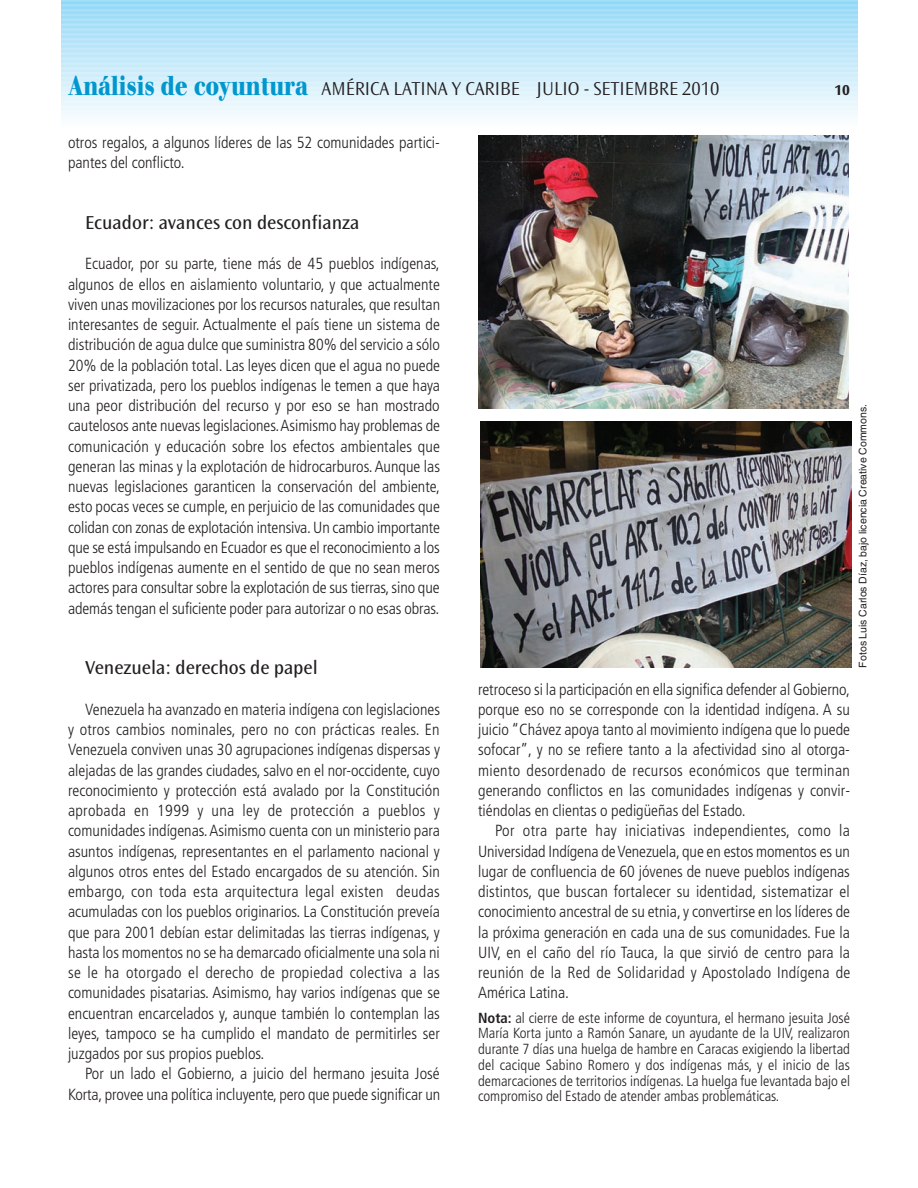
<style>
.page{position:relative;width:918px;height:1188px;background:#fff}
.page>*{position:absolute;margin:0;border:0;box-sizing:border-box;transform-origin:0 0}
.t1{font:300 19.5px "Ocean Sans Std";color:#231f20}
.t2{font:19.5px "Ocean Sans Std";color:#231f20}
.t3{font:300 condensed 16.2px/20.2px "Frutiger";color:#231f20;text-align:justify}
.t4{font:700 15px "Ocean Sans Std";color:#231f20}
.t5{font:300 condensed 14.7px/15.8px "Frutiger";color:#231f20;text-align:justify}
.t6{font:10.5px "Helvetica";color:#231f20}
.s1{font-family:"Walbaum";font-weight:700;font-size:27px;color:#0097cf}
.s2{font-weight:700}
</style>
<div class="page">
<hr style="left:61px;top:1px;width:796px;height:3px;background:#8fd8f7">
<hr style="left:61px;top:4px;width:796px;height:4px;background:#a3def8">
<hr style="left:61px;top:6px;width:796px;height:3px;background:#95daf8">
<hr style="left:61px;top:8px;width:796px;height:4px;background:#9edcf8">
<hr style="left:61px;top:10px;width:796px;height:3px;background:#98dbf8">
<hr style="left:61px;top:13px;width:796px;height:4px;background:#a4def8">
<hr style="left:61px;top:15px;width:796px;height:3px;background:#9cdcf8">
<hr style="left:61px;top:18px;width:796px;height:4px;background:#aae0f8">
<hr style="left:61px;top:20px;width:796px;height:3px;background:#a1ddf8">
<hr style="left:61px;top:23px;width:796px;height:4px;background:#afe2f8">
<hr style="left:61px;top:25px;width:796px;height:3px;background:#a5dff8">
<hr style="left:61px;top:28px;width:796px;height:4px;background:#b5e3f9">
<hr style="left:61px;top:30px;width:796px;height:3px;background:#aae0f9">
<hr style="left:61px;top:33px;width:796px;height:4px;background:#b9e5f9">
<hr style="left:61px;top:35px;width:796px;height:3px;background:#aee1f9">
<hr style="left:61px;top:38px;width:796px;height:4px;background:#bde6f9">
<hr style="left:61px;top:40px;width:796px;height:3px;background:#b3e3f9">
<hr style="left:61px;top:42px;width:796px;height:4px;background:#bde5f9">
<hr style="left:61px;top:46px;width:796px;height:3px;background:#b9e5fa">
<hr style="left:61px;top:47px;width:796px;height:4px;background:#c1e7fa">
<hr style="left:61px;top:49px;width:796px;height:3px;background:#bbe5fa">
<hr style="left:61px;top:52px;width:796px;height:4px;background:#c5e9fa">
<hr style="left:61px;top:54px;width:796px;height:3px;background:#bfe7fa">
<hr style="left:61px;top:57px;width:796px;height:4px;background:#caebfa">
<hr style="left:61px;top:59px;width:796px;height:3px;background:#c3e9fa">
<hr style="left:61px;top:62px;width:796px;height:4px;background:#ceecfa">
<hr style="left:61px;top:64px;width:796px;height:3px;background:#c7eafa">
<hr style="left:61px;top:67px;width:796px;height:4px;background:#d2edfb">
<hr style="left:61px;top:69px;width:796px;height:3px;background:#ccecfb">
<hr style="left:61px;top:71px;width:796px;height:4px;background:#ceedfb">
<hr style="left:61px;top:75px;width:796px;height:3px;background:#d1eefb">
<hr style="left:61px;top:78px;width:796px;height:3px;background:#d3effb">
<hr style="left:61px;top:81px;width:796px;height:4px;background:#d6f0fb">
<hr style="left:61px;top:85px;width:796px;height:4px;background:#d9f1fb">
<hr style="left:61px;top:89px;width:796px;height:3px;background:#ddf2fc">
<hr style="left:61px;top:91px;width:796px;height:4px;background:#dff3fc">
<hr style="left:61px;top:95px;width:796px;height:4px;background:#e2f4fc">
<hr style="left:61px;top:99px;width:796px;height:3px;background:#e6f6fc">
<hr style="left:61px;top:101px;width:796px;height:4px;background:#e8f6fd">
<hr style="left:61px;top:105px;width:796px;height:4px;background:#ebf8fd">
<hr style="left:61px;top:109px;width:796px;height:3px;background:#eff9fd">
<hr style="left:61px;top:112px;width:796px;height:3px;background:#f1fafd">
<hr style="left:61px;top:115px;width:796px;height:4px;background:#f4fbfe">
<hr style="left:61px;top:119px;width:796px;height:4px;background:#f8fcfe">
<hr style="left:61px;top:123px;width:796px;height:3px;background:#fbfdfe">
<img style="left:478px;top:135px;width:371px;height:273px">
<img style="left:481px;top:421px;width:370px;height:247px">
<p class="t1" style="left:68px;top:81px;width:653px"><span class="s1">Análisis de coyuntura</span> AMÉRICA LATINA Y CARIBE JULIO - SETIEMBRE 2010</p>
<p class="t4" style="left:834px;top:84px;width:17px">10</p>
<p class="t3" style="left:68px;top:133px;width:373px">otros regalos, a algunos líderes de las 52 comunidades partici&shy;pantes del conflicto.</p>
<p class="t2" style="left:85px;top:215px;width:276px">Ecuador: avances con desconfianza</p>
<p class="t3" style="left:68px;top:255px;width:374px;text-indent:17px">Ecuador, por su parte, tiene más de 45 pueblos indígenas, algunos de ellos en aislamiento voluntario, y que actualmente viven unas movilizaciones por los recursos naturales, que resultan interesantes de seguir. Actualmente el país tiene un sistema de distribución de agua dulce que suministra 80% del servicio a sólo 20% de la población total. Las leyes dicen que el agua no puede ser privatizada, pero los pueblos indígenas le temen a que haya una peor distribución del recurso y por eso se han mostrado cautelosos ante nuevas legislaciones.Asimismo hay problemas de comunicación y educación sobre los efectos ambientales que generan las minas y la explotación de hidrocarburos. Aunque las nuevas legislaciones garanticen la conservación del ambiente, esto pocas veces se cumple, en perjuicio de las comunidades que colidan con zonas de explotación intensiva. Un cambio importante que se está impulsando en Ecuador es que el reconocimiento a los pueblos indígenas aumente en el sentido de que no sean meros actores para consultar sobre la explotación de sus tierras, sino que además tengan el suficiente poder para autorizar o no esas obras.</p>
<p class="t2" style="left:85px;top:660px;width:234px">Venezuela: derechos de papel</p>
<p class="t3" style="left:68px;top:700px;width:373px;text-indent:17px">Venezuela ha avanzado en materia indígena con legislaciones y otros cambios nominales, pero no con prácticas reales. En Venezuela conviven unas 30 agrupaciones indígenas dispersas y alejadas de las grandes ciudades, salvo en el nor-occidente, cuyo reconocimiento y protección está avalado por la Constitución aprobada en 1999 y una ley de protección a pueblos y comunidades indígenas.Asimismo cuenta con un ministerio para asuntos indígenas, representantes en el parlamento nacional y algunos otros entes del Estado encargados de su atención. Sin embargo, con toda esta arquitectura legal existen deudas acumuladas con los pueblos originarios. La Constitución preveía que para 2001 debían estar delimitadas las tierras indígenas, y hasta los momentos no se ha demarcado oficialmente una sola ni se le ha otorgado el derecho de propiedad colectiva a las comunidades pisatarias. Asimismo, hay varios indígenas que se encuentran encarcelados y, aunque también lo contemplan las leyes, tampoco se ha cumplido el mandato de permitirles ser juzgados por sus propios pueblos.</p>
<p class="t3" style="left:68px;top:1065px;width:374px;text-align:right">Por un lado el Gobierno, a juicio del hermano jesuita José<br>Korta, provee una política incluyente, pero que puede significar un</p>
<p class="t3" style="left:478px;top:680px;width:374px">retroceso si la participación en ella significa defender al Gobierno, porque eso no se corresponde con la identidad indígena. A su juicio “Chávez apoya tanto al movimiento indígena que lo puede sofocar”, y no se refiere tanto a la afectividad sino al otorga&shy;miento desordenado de recursos económicos que terminan generando conflictos en las comunidades indígenas y convir&shy;tiéndolas en clientas o pedigüeñas del Estado.</p>
<p class="t3" style="left:478px;top:822px;width:374px;text-indent:17px">Por otra parte hay iniciativas independientes, como la Universidad Indígena de Venezuela, que en estos momentos es un lugar de confluencia de 60 jóvenes de nueve pueblos indígenas distintos, que buscan fortalecer su identidad, sistematizar el conocimiento ancestral de su etnia, y convertirse en los líderes de la próxima generación en cada una de sus comunidades. Fue la UIV, en el caño del río Tauca, la que sirvió de centro para la reunión de la Red de Solidaridad y Apostolado Indígena de América Latina.</p>
<p class="t5" style="left:478px;top:1011px;width:374px"><span class="s2">Nota:</span> al cierre de este informe de coyuntura, el hermano jesuita José María Korta junto a Ramón Sanare, un ayudante de la UIV, realizaron durante 7 días una huelga de hambre en Caracas exigiendo la libertad del cacique Sabino Romero y dos indígenas más, y el inicio de las demarcaciones de territorios indígenas. La huelga fue levantada bajo el compromiso del Estado de atender ambas problemáticas.</p>
<p class="t6" style="left:859px;top:668px;width:265px;rotate:-90deg">Fotos Luis Carlos Díaz, bajo licencia Creative Commons.</p>
</div>
